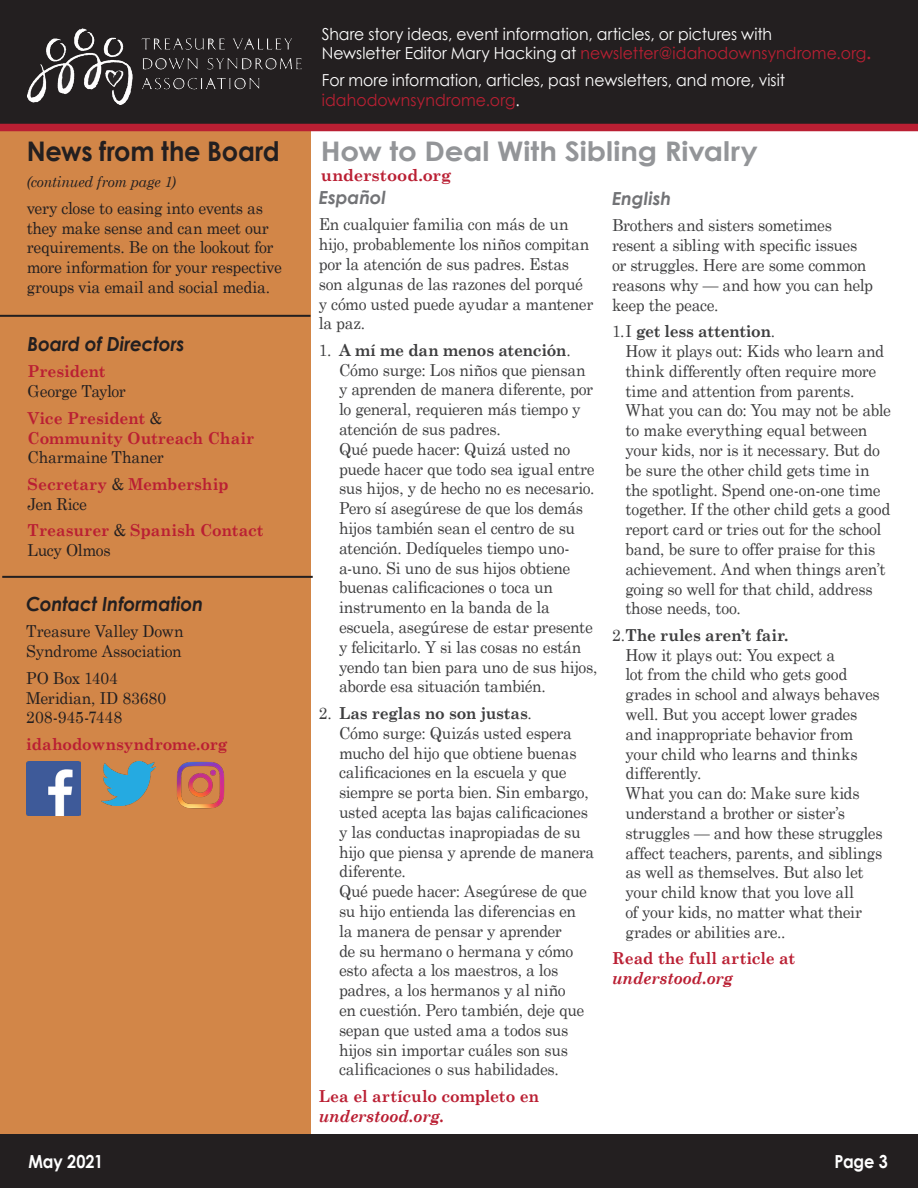
<style>
.page{position:relative;width:918px;height:1188px;background:#fff}
.page>*{position:absolute;margin:0;border:0;box-sizing:border-box;transform-origin:0 0}
.t1{font:700 27px "Century Gothic";color:#939598;scale:1.09 1}
.Body_Copy{font:700 27px "Century Gothic";letter-spacing:-.01em;color:#231f20;scale:.95 1}
.Frutiger_24_Header{font:italic 700 19.5px "Century Gothic";letter-spacing:-.005em;color:#231f20;scale:.95 1}
.Body_Copy-2{font:italic 700 19.5px "Century Gothic";letter-spacing:-.005em;color:#231f20;scale:.95 1}
.Frutiger_24_Header-2{font:italic 700 18px "Century Gothic";letter-spacing:-.005em;color:#727376}
.t2{font:700 18px "Century Gothic";letter-spacing:-.005em;color:#fff;scale:.9 1}
.Frutiger_24_Header-3{font:16.5px/19.8px "Century Schoolbook";letter-spacing:-.02em;color:#3e3e3f;scale:.95 1}
.Frutiger_24_Header-4{font:700 16.5px/19.8px "Century Schoolbook";color:#ba1f33;scale:.95 1}
.t3{font:16.5px/19.8px "Century Gothic";color:#fff;scale:.95 1}
.Body_Copy-3{font:16.5px/19.8px "Century Schoolbook";letter-spacing:-.02em;color:#231f20;scale:.95 1}
.Frutiger_24_Header-5{font:16.5px/19.8px "Century Schoolbook";letter-spacing:-.01em;color:#231f20;scale:.95 1}
.Frutiger_24_Header-6{font:700 16.5px "Century Schoolbook";color:#ba1f33}
.Body_Copy-4{font:italic 15px "Century Schoolbook";letter-spacing:-.015em;color:#231f20;scale:.95 1}
.s1{font-weight:700;color:#ba1f33}
.s2{font-weight:400;color:#231f20}
.s3{color:#ba1f33}
.s4{font-family:"Century Schoolbook";font-weight:700;color:#ba1f33}
.s5{font-weight:700}
.s6{font-style:italic}
</style>
<div class="page">
<div style="left:0;top:0;width:310px;height:1188px;background:#d28648"></div>
<div style="left:0;top:0;width:918px;height:130px;background:#231f20"></div>
<div style="left:0;top:1134px;width:918px;height:54px;background:#231f20"></div>
<img style="left:27px;top:28px;width:275px;height:76px">
<div style="left:0;top:124px;width:918px;height:7px;background:#ba1f33"></div>
<img style="left:26px;top:762px;width:54px;height:54px">
<img style="left:177px;top:761px;width:48px;height:48px">
<img style="left:101px;top:762px;width:54px;height:44px">
<hr style="left:2px;top:576px;width:311px;height:2px;background:#231f20">
<hr style="left:0;top:315px;width:310px;height:2px;background:#231f20">
<p class="Body_Copy" style="left:27px;top:130px;width:268px">News from the Board</p>
<p class="Body_Copy-4" style="left:27px;top:171px;width:159px">(continued from page 1)</p>
<p class="Body_Copy-3" style="left:27px;top:197px;width:270px">very close to easing into events as they make sense and can meet our requirements. Be on the lookout for more information for your respective groups via email and social media.</p>
<p class="Body_Copy-2" style="left:28px;top:329px;width:167px">Board of Directors</p>
<p class="Body_Copy-3" style="left:28px;top:360px;width:105px"><span class="s1">President<br></span>George Taylor</p>
<p class="Frutiger_24_Header-4" style="left:28px;top:407px;width:240px">Vice President <span class="s2">&amp;<br></span>Community Outreach Chair<br><span class="s2">Charmaine Thaner</span></p>
<p class="Frutiger_24_Header-4" style="left:28px;top:473px;width:213px">Secretary <span class="s2">&amp;</span> Membership<br><span class="s2">Jen Rice</span></p>
<p class="Frutiger_24_Header-4" style="left:28px;top:520px;width:250px">Treasurer <span class="s2">&amp;</span> Spanish Contact<br><span class="s2">Lucy Olmos</span></p>
<p class="Frutiger_24_Header" style="left:26px;top:589px;width:188px">Contact Information</p>
<p class="Frutiger_24_Header-5" style="left:26px;top:620px;width:167px">Treasure Valley Down<br>Syndrome Association</p>
<p class="Frutiger_24_Header-5" style="left:26px;top:667px;width:149px">PO Box 1404<br>Meridian, ID 83680<br>208-945-7448</p>
<p class="Frutiger_24_Header-4" style="left:26px;top:733px;width:213px">idahodownsyndrome.org</p>
<p class="t3" style="left:322px;top:24px;width:580px">Share story ideas, event information, articles, or pictures with<br>Newsletter Editor Mary Hacking at <span class="s3">newsletter@idahodownsyndrome.org</span><span class="s4">.</span></p>
<p class="t3" style="left:322px;top:70px;width:489px">For more information, articles, past newsletters, and more, visit <span class="s3">idahodownsyndrome.org</span>.</p>
<p class="t1" style="left:321px;top:130px;width:402px">How to Deal With Sibling Rivalry</p>
<p class="Frutiger_24_Header-6" style="left:321px;top:162px;width:132px">understood.org</p>
<p class="Frutiger_24_Header-2" style="left:612px;top:185px;width:61px">English</p>
<p class="Frutiger_24_Header-3" style="left:612px;top:214px;width:277px">Brothers and sisters sometimes resent a sibling with specific issues or struggles. Here are some common reasons why — and how you can help keep the peace.</p>
<p class="Frutiger_24_Header-3" style="left:626px;top:320px;width:281px;text-indent:-14px">1. I <span class="s5">get less attention</span>.<br>How it plays out: Kids who learn and think differently often require more time and attention from parents.<br>What you can do: You may not be able to make everything equal between your kids, nor is it necessary. But do be sure the other child gets time in the spotlight. Spend one-on-one time together. If the other child gets a good report card or tries out for the school band, be sure to offer praise for this achievement. And when things aren’t going so well for that child, address those needs, too.</p>
<p class="Frutiger_24_Header-3" style="left:626px;top:624px;width:272px;text-indent:-14px">2. <span class="s5">The rules aren’t fair.<br></span>How it plays out: You expect a<br>lot from the child who gets good grades in school and always behaves well. But you accept lower grades and inappropriate behavior from your child who learns and thinks differently.<br>What you can do: Make sure kids understand a brother or sister’s struggles — and how these struggles affect teachers, parents, and siblings as well as themselves. But also let your child know that you love all<br>of your kids, no matter what their grades or abilities are..</p>
<p class="Frutiger_24_Header-4" style="left:612px;top:948px;width:194px">Read the full article at <span class="s6">understood.org</span></p>
<p class="Frutiger_24_Header-2" style="left:319px;top:184px;width:68px">Español</p>
<p class="Frutiger_24_Header-3" style="left:319px;top:213px;width:291px">En cualquier familia con más de un hijo, probablemente los niños compitan por la atención de sus padres. Estas son algunas de las razones del porqué y cómo usted puede ayudar a mantener la paz.</p>
<p class="Frutiger_24_Header-3" style="left:339px;top:339px;width:274px;text-indent:-20px">1. <span class="s5">A mí me dan menos atención</span>.<br>Cómo surge: Los niños que piensan y aprenden de manera diferente, por lo general, requieren más tiempo y atención de sus padres.<br>Qué puede hacer: Quizá usted no puede hacer que todo sea igual entre sus hijos, y de hecho no es necesario.<br>Pero sí asegúrese de que los demás hijos también sean el centro de su atención. Dedíqueles tiempo uno&shy;a-uno. Si uno de sus hijos obtiene buenas calificaciones o toca un instrumento en la banda de la escuela, asegúrese de estar presente y felicitarlo. Y si las cosas no están yendo tan bien para uno de sus hijos, aborde esa situación también.</p>
<p class="Frutiger_24_Header-3" style="left:339px;top:702px;width:270px;text-indent:-20px">2. <span class="s5">Las reglas no son justas</span>.<br>Cómo surge: Quizás usted espera mucho del hijo que obtiene buenas calificaciones en la escuela y que siempre se porta bien. Sin embargo, usted acepta las bajas calificaciones y las conductas inapropiadas de su hijo que piensa y aprende de manera diferente.<br>Qué puede hacer: Asegúrese de que su hijo entienda las diferencias en<br>la manera de pensar y aprender<br>de su hermano o hermana y cómo esto afecta a los maestros, a los padres, a los hermanos y al niño<br>en cuestión. Pero también, deje que sepan que usted ama a todos sus hijos sin importar cuáles son sus calificaciones o sus habilidades.</p>
<p class="Frutiger_24_Header-4" style="left:319px;top:1085px;width:234px">Lea el artículo completo en <span class="s6">understood.org.</span></p>
<p class="t2" style="left:28px;top:1148px;width:85px">May 2021</p>
<p class="t2" style="left:835px;top:1148px;width:61px">Page 3</p>
</div>
